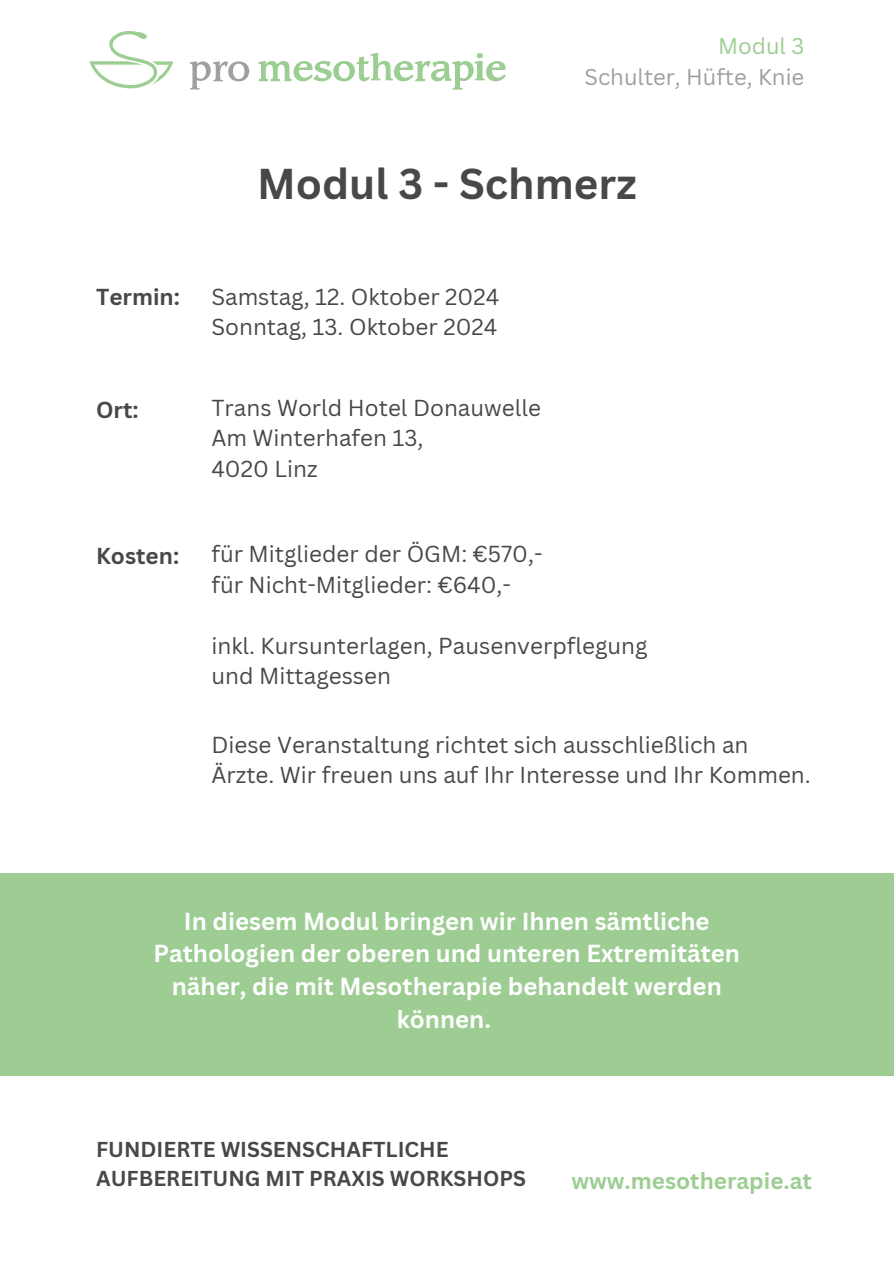
<style>
.page{position:relative;width:894px;height:1264px;background:#fff}
.page>*{position:absolute;margin:0;border:0;box-sizing:border-box;transform-origin:0 0}
.t1{font:700 42px "Canva Sans";color:#474947}
.t2{font:700 24px/32.7px "Canva Sans";color:#fff;text-align:center}
.t3{font:22.5px/30.3px "Canva Sans";color:#474947}
.t4{font:700 22.5px "Canva Sans";color:#9ccd92}
.t5{font:700 22.5px "Canva Sans";color:#474947}
.t6{font:22.05px "Canva Sans";color:#9e9f9e}
.t7{font:22.05px "Canva Sans";color:#9ccd92}
.t8{font:700 21px/29.2px "Canva Sans";color:#474947}
</style>
<div class="page">
<svg style="left:258px;top:53px;width:248px;height:36px"></svg>
<svg style="left:190px;top:61px;width:59px;height:28px"></svg>
<svg style="left:89px;top:31px;width:84px;height:57px"></svg>
<div style="left:0;top:873px;width:893px;height:202px;background:#9ccd92"></div>
<p class="t7" style="left:718px;top:31px;width:88px">Modul 3</p>
<p class="t6" style="left:584px;top:61px;width:221px">Schulter, Hüfte, Knie</p>
<p class="t1" style="left:257px;top:154px;width:381px">Modul 3 - Schmerz</p>
<h1 class="t5" style="left:96px;top:281px;width:85px">Termin:</h1>
<p class="t3" style="left:211px;top:281px;width:289px">Samstag, 12. Oktober 2024</p>
<p class="t3" style="left:211px;top:311px;width:287px">Sonntag, 13. Oktober 2024</p>
<p class="t5" style="left:96px;top:394px;width:44px">Ort:</p>
<p class="t3" style="left:211px;top:392px;width:331px">Trans World Hotel Donauwelle</p>
<p class="t3" style="left:211px;top:422px;width:214px">Am Winterhafen 13,</p>
<p class="t3" style="left:211px;top:453px;width:108px">4020 Linz</p>
<p class="t5" style="left:96px;top:540px;width:85px">Kosten:</p>
<p class="t3" style="left:211px;top:538px;width:332px">für Mitglieder der ÖGM: €570,-</p>
<p class="t3" style="left:211px;top:569px;width:301px">für Nicht-Mitglieder: €640,-</p>
<p class="t3" style="left:211px;top:629px;width:437px">inkl. Kursunterlagen, Pausenverpflegung und Mittagessen</p>
<p class="t3" style="left:211px;top:728px;width:600px">Diese Veranstaltung richtet sich ausschließlich an<br>Ärzte. Wir freuen uns auf Ihr Interesse und Ihr Kommen.</p>
<p class="t2" style="left:153px;top:903px;width:587px">In diesem Modul bringen wir Ihnen sämtliche Pathologien der oberen und unteren Extremitäten näher, die mit Mesotherapie behandelt werden können.</p>
<p class="t8" style="left:96px;top:1133px;width:431px">FUNDIERTE WISSENSCHAFTLICHE<br>AUFBEREITUNG MIT PRAXIS WORKSHOPS</p>
<p class="t4" style="left:571px;top:1165px;width:242px">www.mesotherapie.at</p>
</div>
